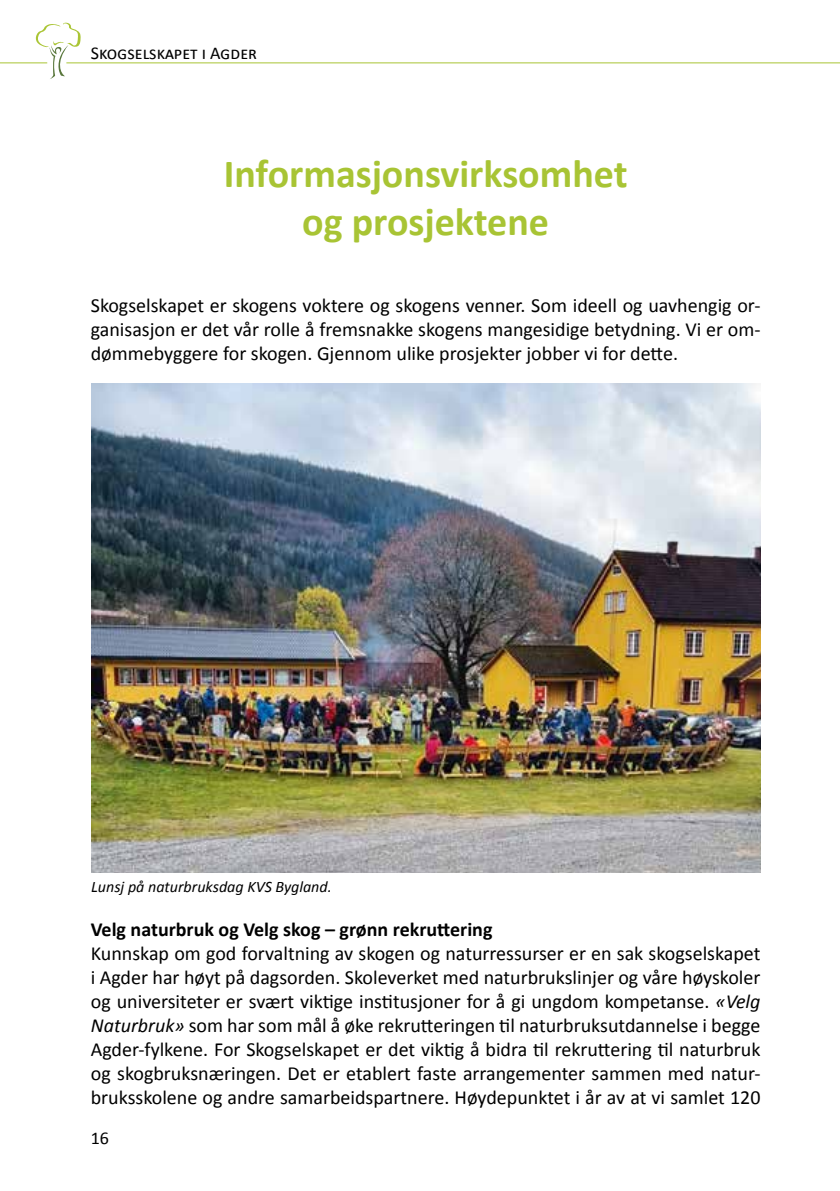
<style>
.page{position:relative;width:840px;height:1191px;background:#fff}
.page>*{position:absolute;margin:0;border:0;box-sizing:border-box;transform-origin:0 0}
.t1{font:700 40px/48px "Calibri";color:#a8c434;text-align:center}
.t2{font:20px/24px "Calibri";color:#000;text-align:justify}
.t3{font:700 20px "Calibri";color:#000}
.t4{font:18px "Calibri";color:#000}
.t5{font:italic 16px "Calibri";color:#000}
.s1{font-style:italic}
</style>
<div class="page">
<hr style="left:0;top:62px;width:839px;height:1px;background:#a8c434">
<svg style="left:36px;top:23px;width:45px;height:56px"></svg>
<img style="left:91px;top:383px;width:669px;height:489px">
<p class="t4" style="left:91px;top:42px;width:168px">Skogselskapet i Agder</p>
<h1 class="t1" style="left:223px;top:150px;width:405px">Informasjonsvirksomhet og prosjektene</h1>
<p class="t2" style="left:91px;top:293px;width:670px">Skogselskapet er skogens voktere og skogens venner. Som ideell og uavhengig or&shy;ganisasjon er det vår rolle å fremsnakke skogens mangesidige betydning. Vi er om&shy;dømmebyggere for skogen. Gjennom ulike prosjekter jobber vi for de琀琀e.</p>
<p class="t5" style="left:91px;top:875px;width:242px">Lunsj på naturbruksdag KVS Bygland.</p>
<p class="t3" style="left:91px;top:917px;width:403px">Velg naturbruk og Velg skog – grønn rekru琀琀ering</p>
<p class="t2" style="left:91px;top:941px;width:670px">Kunnskap om god forvaltning av skogen og naturressurser er en sak skogselskapet i Agder har høyt på dagsorden. Skoleverket med naturbrukslinjer og våre høyskoler og universiteter er svært vik琀椀ge ins琀椀tusjoner for å gi ungdom kompetanse. <span class="s1">«Velg Naturbruk»</span> som har som mål å øke rekru琀琀eringen 琀椀l naturbruksutdannelse i begge Agder-fylkene. For Skogselskapet er det vik琀椀g å bidra 琀椀l rekru琀琀ering 琀椀l naturbruk og skogbruksnæringen. Det er etablert faste arrangementer sammen med natur&shy;bruksskolene og andre samarbeidspartnere. Høydepunktet i år av at vi samlet 120</p>
<p class="t4" style="left:91px;top:1129px;width:20px">16</p>
</div>
